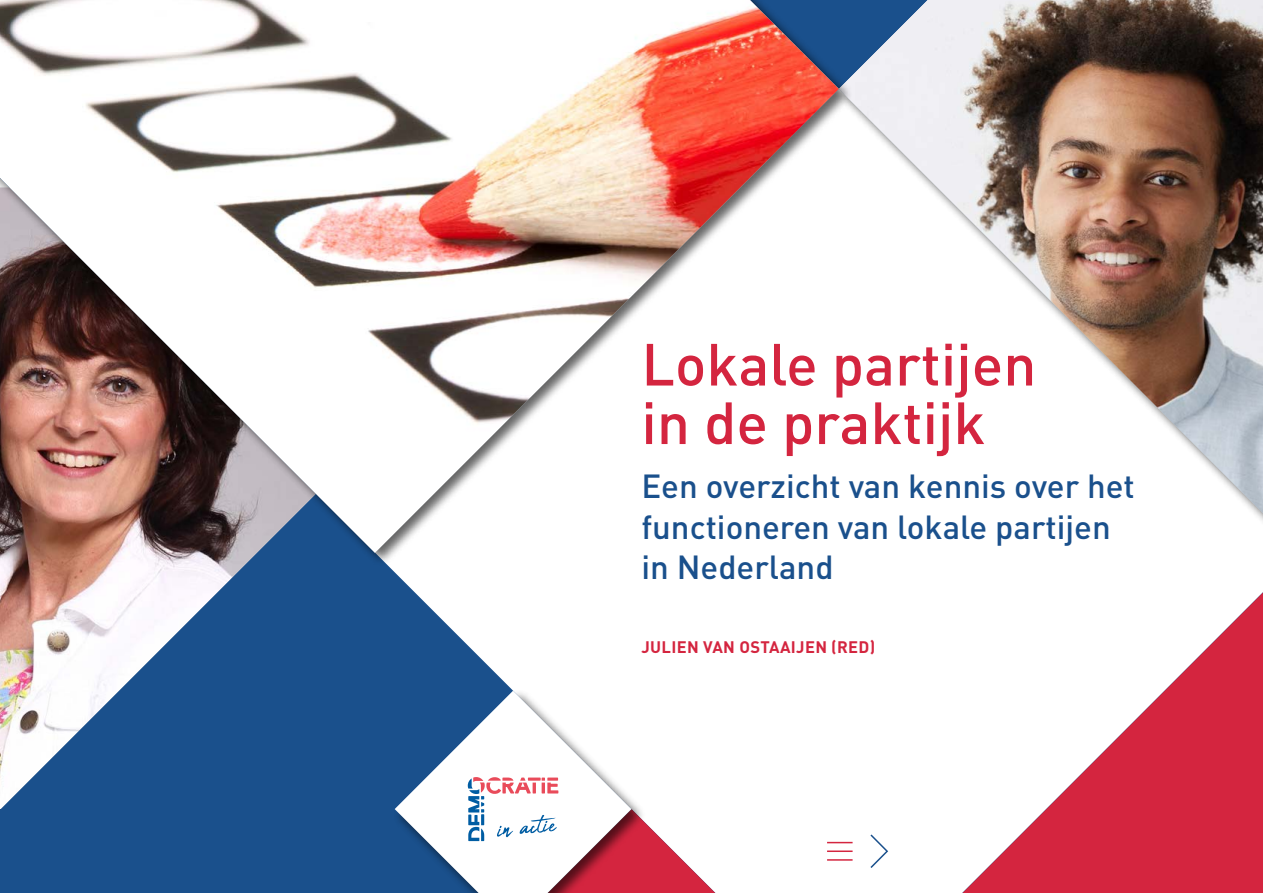
<style>
.page{position:relative;width:1263px;height:893px;background:#1a508c}
.page>*{position:absolute;margin:0;border:0;box-sizing:border-box;transform-origin:0 0}
.t1{font:500 58.5px/58.5px "DINOT";color:#d4253f}
.t2{font:500 33px/40.5px "DINOT";color:#1a508c}
.t3{font:700 16.5px "DINOT";letter-spacing:.02em;color:#d4253f}
</style>
<div class="page">
<svg style="left:389px;top:567px;width:874px;height:326px;background:#eff3f7"></svg>
<svg style="left:962px;top:592px;width:301px;height:301px;background:#e9929f"></svg>
<img style="left:0;top:567px;width:243px;height:242px">
<div style="left:836px;top:0;width:427px;height:567px;background:#fff"></div>
<img style="left:853px;top:0;width:410px;height:513px">
<div style="left:0;top:0;width:853px;height:567px;background:#000;opacity:.6"></div>
<img style="left:0;top:0;width:839px;height:553px">
<svg style="left:869px;top:833px;width:20px;height:37px"></svg>
<svg style="left:827px;top:842px;width:25px;height:1px"></svg>
<hr style="left:827px;top:850px;width:25px;height:2px;background:#d4253f">
<hr style="left:827px;top:859px;width:25px;height:2px;background:#d4253f">
<div style="left:395px;top:691px;width:251px;height:202px;background:#fff"></div>
<svg style="left:395px;top:691px;width:213px;height:202px"></svg>
<svg style="left:468px;top:777px;width:272px;height:116px"></svg>
<h1 class="t1" style="left:641px;top:334px;width:397px">Lokale partijen in de praktijk</h1>
<p class="t2" style="left:641px;top:465px;width:495px">Een overzicht van kennis over het functioneren van lokale partijen in Nederland</p>
<p class="t3" style="left:641px;top:636px;width:235px">JULIEN VAN OSTAAIJEN (RED)</p>
</div>
